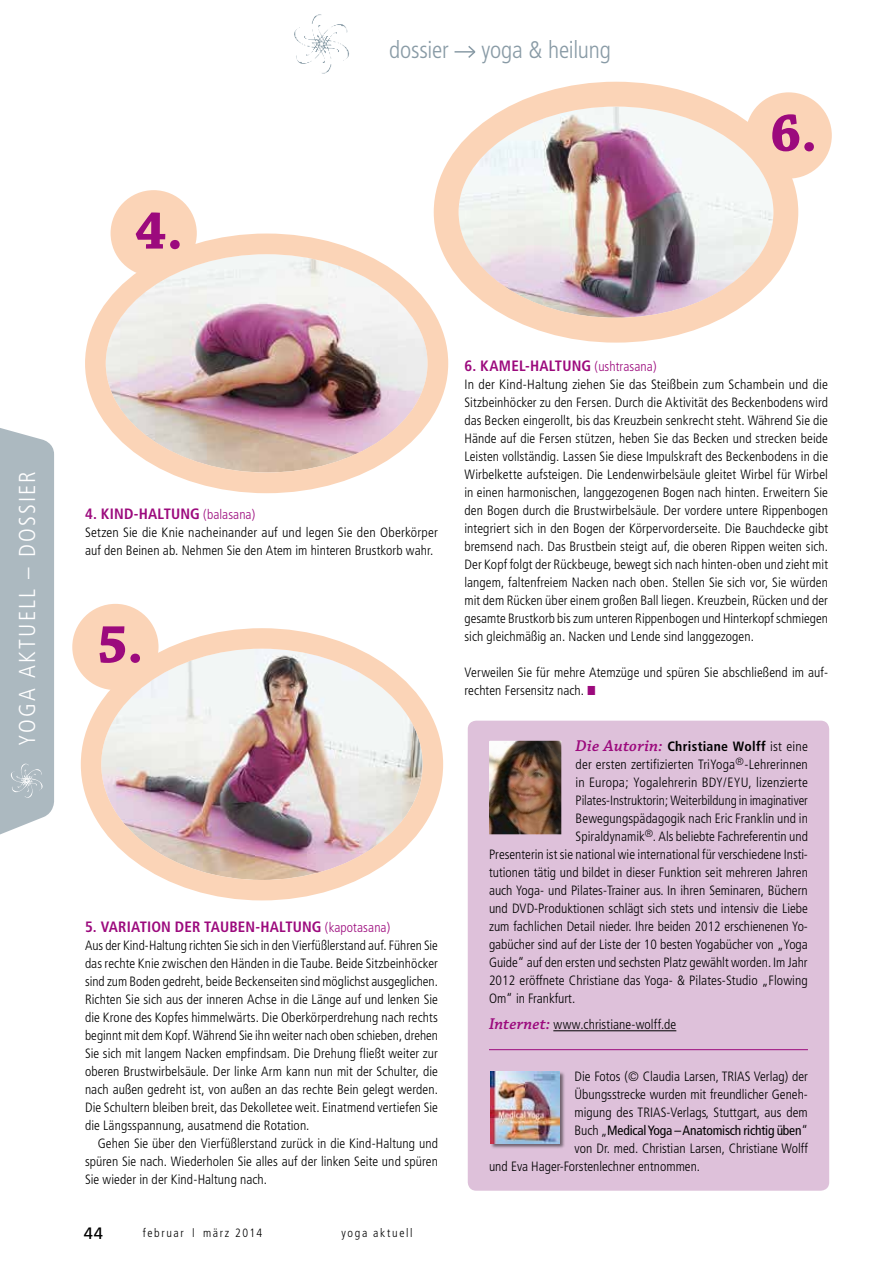
<style>
.page{position:relative;width:893px;height:1263px;background:#fff}
.page>*{position:absolute;margin:0;border:0;box-sizing:border-box;transform-origin:0 0}
.t1{font:700 55.65px "Chaparral Pro";color:#9c0a7d}
.t2{font:300 condensed 24px "Frutiger";letter-spacing:-.01em;color:#899ba6}
.t3{font:300 condensed 23.1px "Frutiger";letter-spacing:.095em;color:#fff}
.t4{font:16.5px "Frutiger";color:#000}
.t5{font:700 condensed 15px "Frutiger";letter-spacing:.015em;color:#9c0a7d}
.t6{font:300 condensed 13.5px/18px "Frutiger";color:#000;text-align:justify}
.t7{font:condensed 13.5px "Frutiger";letter-spacing:-.015em;color:#000}
.t8{font:700 condensed 13.5px "Frutiger";letter-spacing:.02em;color:#000}
.t9{font:300 condensed 12px "Frutiger";letter-spacing:.135em;color:#000}
.s1{font-weight:300;font-size:13.5px}
.s2{font-family:"Palatino";font-weight:400;font-stretch:normal}
.s3{color:#9c0a7d}
.s4{font-family:"Chaparral Pro";font-weight:600;font-style:italic;font-stretch:normal;font-size:16.5px;color:#9c0a7d}
.s5{font-weight:300}
</style>
<div class="page">
<div style="left:468px;top:721px;width:361px;height:470px;background:#dec1da;border-radius:9px"></div>
<hr style="left:553px;top:1030px;width:123px;height:1px;background:#000">
<hr style="left:489px;top:1049px;width:319px;height:1px;background:#9c0a7d">
<img style="left:489px;top:741px;width:72px;height:93px">
<div style="left:490px;top:1071px;width:75px;height:78px;background:#000;opacity:.5"></div>
<img style="left:490px;top:1071px;width:69px;height:72px">
<img style="left:101px;top:649px;width:322px;height:231px">
<div style="left:81px;top:628px;width:362px;height:272px;border:20px solid #fbd4b7;border-radius:50%"></div>
<div style="left:72px;top:604px;width:87px;height:86px;background:#fbd4b7;border-radius:50%"></div>
<img style="left:107px;top:254px;width:320px;height:218px">
<div style="left:85px;top:234px;width:363px;height:259px;border:21px solid #fbd4b7;border-radius:50%"></div>
<div style="left:111px;top:190px;width:86px;height:86px;background:#fbd4b7;border-radius:50%"></div>
<img style="left:459px;top:107px;width:314px;height:211px">
<div style="left:434px;top:82px;width:364px;height:261px;border:25px solid #fbd4b7;border-radius:50%"></div>
<div style="left:746px;top:92px;width:86px;height:87px;background:#fbd4b7;border-radius:50%"></div>
<div style="left:0;top:428px;width:54px;height:407px;background:#acb9c0"></div>
<img style="left:10px;top:764px;width:33px;height:34px">
<hr style="left:455px;top:51px;width:20px;height:2px;background:#899ba6">
<svg style="left:467px;top:46px;width:9px;height:12px"></svg>
<img style="left:294px;top:14px;width:55px;height:59px">
<h3 class="t3" style="left:14px;top:746px;width:276px;rotate:-90deg">Yoga aktuell – dossier</h3>
<h1 class="t1" style="left:135px;top:198px;width:50px">4.</h1>
<h2 class="t2" style="left:389px;top:36px;width:61px">dossier</h2>
<h2 class="t2" style="left:482px;top:36px;width:131px">yoga &amp; heilung</h2>
<h1 class="t1" style="left:770px;top:100px;width:49px">6.</h1>
<p class="t5" style="left:85px;top:505px;width:172px">4. KIND-HALTUNG <span class="s1">(balasana)</span></p>
<p class="t6" style="left:85px;top:524px;width:354px">Setzen Sie die Knie nacheinander auf und legen Sie den Oberkörper auf den Beinen ab. Nehmen Sie den Atem im hinteren Brustkorb wahr.</p>
<h1 class="t1" style="left:97px;top:612px;width:48px">5.</h1>
<p class="t5" style="left:85px;top:918px;width:307px">5. VARIATION DER TAUBEN -HALTUNG <span class="s1">(kapotasana)</span></p>
<p class="t6" style="left:85px;top:936px;width:354px">Aus der Kind-Haltung richten Sie sich in den Vierfüßlerstand auf. Führen Sie das rechte Knie zwischen den Händen in die Taube. Beide Sitzbeinhöcker sind zum Boden gedreht, beide Beckenseiten sind möglichst ausgeglichen.<br>Richten Sie sich aus der inneren Achse in die Länge auf und lenken Sie die Krone des Kopfes himmelwärts. Die Oberkörperdrehung nach rechts beginnt mit dem Kopf. Während Sie ihn weiter nach oben schieben, drehen Sie sich mit langem Nacken empfindsam. Die Drehung fließt weiter zur oberen Brustwirbelsäule. Der linke Arm kann nun mit der Schulter, die nach außen gedreht ist, von außen an das rechte Bein gelegt werden.<br>Die Schultern bleiben breit, das Dekolletee weit. Einatmend vertiefen Sie die Längsspannung, ausatmend die Rotation.</p>
<p class="t6" style="left:85px;top:1134px;width:354px;text-indent:13px">Gehen Sie über den Vierfüßlerstand zurück in die Kind-Haltung und spüren Sie nach. Wiederholen Sie alles auf der linken Seite und spüren Sie wieder in der Kind-Haltung nach.</p>
<p class="t4" style="left:84px;top:1224px;width:20px">44</p>
<p class="t9" style="left:143px;top:1226px;width:121px">februar <span class="s2">|</span> märz 2014</p>
<p class="t9" style="left:342px;top:1225px;width:72px">yoga aktuell</p>
<p class="t5" style="left:464px;top:357px;width:194px">6. KAMEL-HALTUNG <span class="s1">(ushtrasana)</span></p>
<p class="t6" style="left:464px;top:375px;width:365px">In der Kind-Haltung ziehen Sie das Steißbein zum Schambein und die Sitzbeinhöcker zu den Fersen. Durch die Aktivität des Beckenbodens wird das Becken eingerollt, bis das Kreuzbein senkrecht steht. Während Sie die Hände auf die Fersen stützen, heben Sie das Becken und strecken beide Leisten vollständig. Lassen Sie diese Impulskraft des Beckenbodens in die Wirbelkette aufsteigen. Die Lendenwirbelsäule gleitet Wirbel für Wirbel in einen harmonischen, langgezogenen Bogen nach hinten. Erweitern Sie den Bogen durch die Brustwirbelsäule. Der vordere untere Rippenbogen integriert sich in den Bogen der Körpervorderseite. Die Bauchdecke gibt bremsend nach. Das Brustbein steigt auf, die oberen Rippen weiten sich.<br>Der Kopf folgt der Rückbeuge, bewegt sich nach hinten-oben und zieht mit langem, faltenfreiem Nacken nach oben. Stellen Sie sich vor, Sie würden mit dem Rücken über einem großen Ball liegen. Kreuzbein, Rücken und der gesamte Brustkorb bis zum unteren Rippenbogen und Hinterkopf schmiegen sich gleichmäßig an. Nacken und Lende sind langgezogen.</p>
<p class="t6" style="left:464px;top:663px;width:365px">Verweilen Sie für mehre Atemzüge und spüren Sie abschließend im auf&shy;rechten Fersensitz nach. <span class="s3">■</span></p>
<p class="t8" style="left:576px;top:738px;width:234px"><span class="s4">Die Autorin:</span> CHRISTIANE WOLFF <span class="s5">ist eine</span></p>
<p class="t6" style="left:576px;top:755px;width:234px">der ersten zertifizierten TriYoga<sup>®</sup>-Lehrerinnen</p>
<p class="t6" style="left:576px;top:773px;width:234px">in Europa; Yogalehrerin BDY/EYU, lizenzierte</p>
<p class="t6" style="left:576px;top:791px;width:234px">Pilates-Instruktorin; Weiterbildung in imaginativer</p>
<p class="t6" style="left:576px;top:809px;width:234px">Bewegungspädagogik nach Eric Franklin und in</p>
<p class="t6" style="left:576px;top:827px;width:234px">Spiraldynamik<sup>®</sup>. Als beliebte Fachreferentin und</p>
<p class="t6" style="left:489px;top:845px;width:320px">Presenterin ist sie national wie international für verschiedene Insti-</p>
<p class="t6" style="left:489px;top:863px;width:320px">tutionen tätig und bildet in dieser Funktion seit mehreren Jahren</p>
<p class="t6" style="left:489px;top:881px;width:320px">auch Yoga- und Pilates-Trainer aus. In ihren Seminaren, Büchern</p>
<p class="t6" style="left:489px;top:899px;width:320px">und DVD-Produktionen schlägt sich stets und intensiv die Liebe</p>
<p class="t6" style="left:489px;top:917px;width:320px">zum fachlichen Detail nieder. Ihre beiden 2012 erschienenen Yo-</p>
<p class="t6" style="left:489px;top:935px;width:320px">gabücher sind auf der Liste der 10 besten Yogabücher von „Yoga</p>
<p class="t6" style="left:489px;top:953px;width:320px">Guide“ auf den ersten und sechsten Platz gewählt worden. Im Jahr</p>
<p class="t6" style="left:489px;top:971px;width:320px">2012 eröffnete Christiane das Yoga- &amp; Pilates-Studio „Flowing</p>
<p class="t6" style="left:489px;top:989px;width:88px">Om“ in Frankfurt.</p>
<p class="t6" style="left:489px;top:1016px;width:189px"><span class="s4">Internet:</span> www.christiane-wolff.de</p>
<p class="t6" style="left:574px;top:1067px;width:235px">Die Fotos (© Claudia Larsen, TRIAS Verlag) der</p>
<p class="t6" style="left:574px;top:1085px;width:235px">Übungsstrecke wurden mit freundlicher Geneh-</p>
<p class="t6" style="left:574px;top:1103px;width:235px">migung des TRIAS-Verlags, Stuttgart, aus dem</p>
<p class="t7" style="left:574px;top:1122px;width:235px"><span class="s5">Buch „</span>Medical Yoga – Anatomisch richtig üben<span class="s5">“</span></p>
<p class="t6" style="left:574px;top:1139px;width:235px">von Dr. med. Christian Larsen, Christiane Wolff</p>
<p class="t6" style="left:489px;top:1157px;width:213px">und Eva Hager-Forstenlechner entnommen.</p>
</div>
